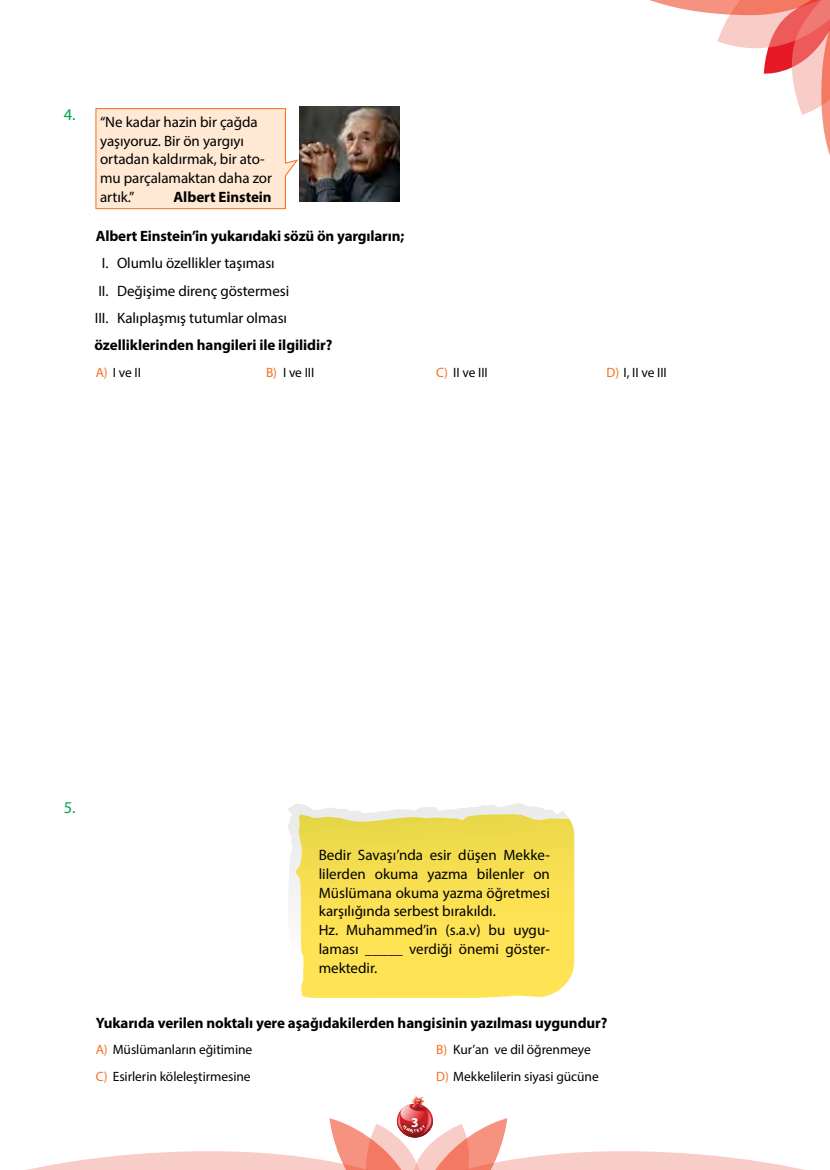
<style>
.page{position:relative;width:830px;height:1170px;background:#fff}
.page>*{position:absolute;margin:0;border:0;box-sizing:border-box;transform-origin:0 0}
.t1{font:16.5px "Myriad Pro";color:#00a651}
.t2{font:15px/18.8px "Myriad Pro";letter-spacing:-.005em;color:#000}
.t3{font:700 15px "Myriad Pro";letter-spacing:-.005em;color:#000}
.t4{font:13.5px "Myriad Pro";letter-spacing:-.005em;color:#000}
.t5{font:700 13.5px "Myriad Pro";color:#fff}
.s1{color:#f36f21}
</style>
<div class="page">
<svg style="left:32px;top:1095px;width:768px;height:74px"></svg>
<svg style="left:650px;top:0;width:179px;height:152px"></svg>
<img style="left:299px;top:106px;width:100px;height:95px">
<svg style="left:95px;top:108px;width:203px;height:101px;background:#fee5d1"></svg>
<svg style="left:288px;top:803px;width:277px;height:100px"></svg>
<svg style="left:294px;top:814px;width:280px;height:183px;background:#f8e05a"></svg>
<p class="t2" style="left:100px;top:112px;width:173px;text-indent:-36px"><sup>4.</sup> “Ne kadar hazin bir çağda yaşıyoruz. Bir ön yargıyı ortadan kaldırmak, bir ato&shy;mu parçalamaktan daha zor artık.”</p>
<p class="t3" style="left:173px;top:187px;width:99px">Albert Einstein</p>
<p class="t3" style="left:96px;top:226px;width:310px">Albert Einstein’in yukarıdaki sözü ön yargıların;</p>
<p class="t2" style="left:95px;top:249px;width:196px;line-height:27.3px;text-align:center">I. Olumlu özellikler taşıması<br>II. Değişime direnç göstermesi<br>III. Kalıplaşmış tutumlar olması</p>
<p class="t3" style="left:94px;top:335px;width:239px">özelliklerinden hangileri ile ilgilidir?</p>
<p class="t4" style="left:96px;top:364px;width:47px"><span class="s1">A)</span> I ve II</p>
<p class="t4" style="left:266px;top:364px;width:50px"><span class="s1">B)</span> I ve III</p>
<p class="t4" style="left:436px;top:364px;width:53px"><span class="s1">C)</span> II ve III</p>
<p class="t4" style="left:606px;top:364px;width:62px"><span class="s1">D)</span> I, II ve III</p>
<p class="t1" style="left:64px;top:797px;width:13px">5.</p>
<p class="t2" style="left:318px;top:845px;width:233px">Bedir Savaşı’nda esir düşen Mekke&shy;lilerden okuma yazma bilenler on<br>Müslümana okuma yazma öğretmesi karşılığında serbest bırakıldı.<br>Hz. Muhammed’in (s.a.v) bu uygu&shy;laması _____ verdiği önemi göster&shy;mektedir.</p>
<p class="t3" style="left:96px;top:1012px;width:513px">Yukarıda verilen noktalı yere aşağıdakilerden hangisinin yazılması uygundur?</p>
<p class="t4" style="left:96px;top:1041px;width:158px"><span class="s1">A)</span> Müslümanların eğitimine</p>
<p class="t4" style="left:436px;top:1041px;width:156px"><span class="s1">B)</span> Kur’an ve dil öğrenmeye</p>
<p class="t4" style="left:96px;top:1067px;width:156px"><span class="s1">C)</span> Esirlerin köleleştirmesine</p>
<p class="t4" style="left:436px;top:1067px;width:164px"><span class="s1">D)</span> Mekkelilerin siyasi gücüne</p>
<p class="t5" style="left:411px;top:1113px;width:9px">3</p>
</div>
